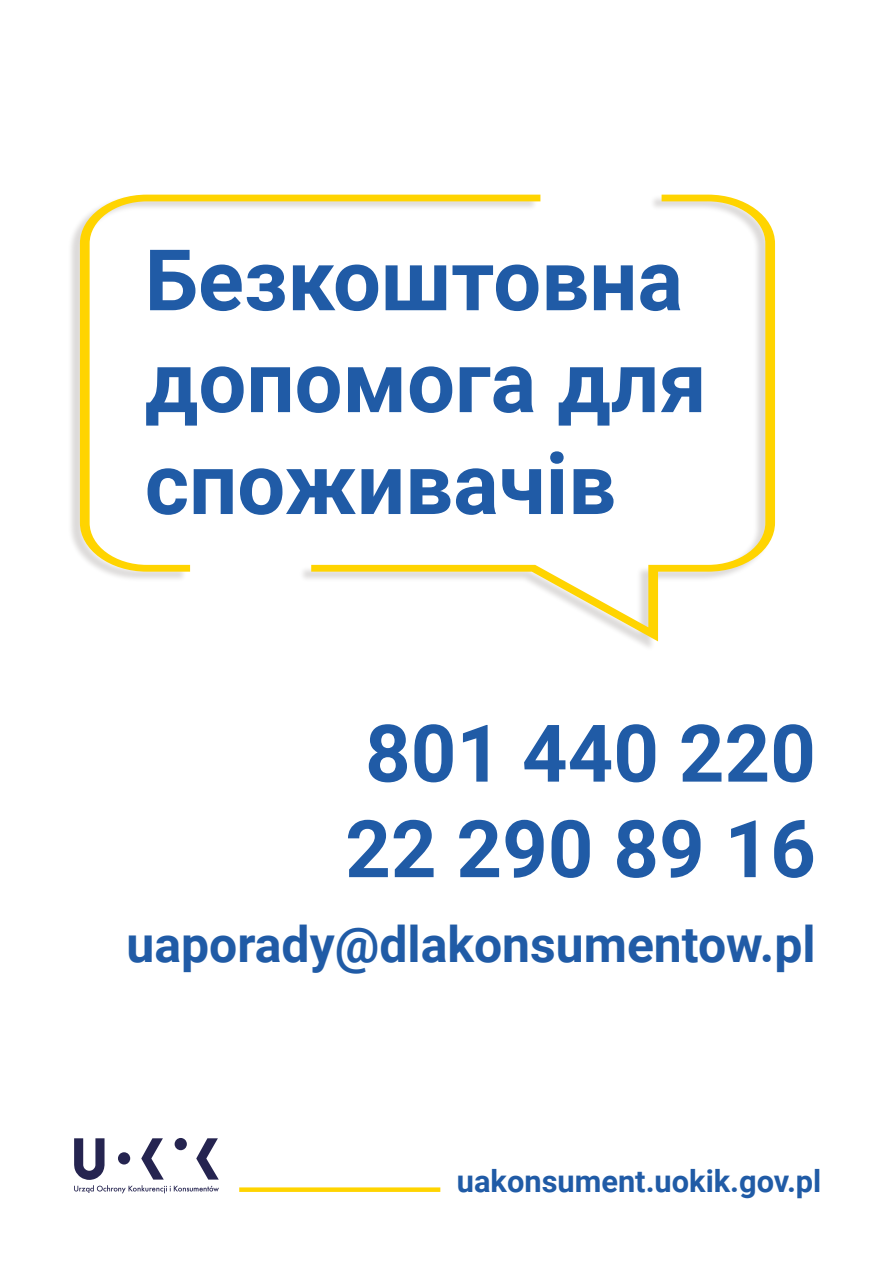
<style>
.page{position:relative;width:893px;height:1263px;background:#fff}
.page>*{position:absolute;margin:0;border:0;box-sizing:border-box;transform-origin:0 0}
.t1{font:700 79.65px/95.6px "Roboto";color:#205ba6}
.t2{font:700 49.95px "Roboto";color:#205ba6}
.t3{font:700 30.75px "Roboto";color:#205ba6}
</style>
<div class="page">
<svg style="left:74px;top:1138px;width:145px;height:55px"></svg>
<img style="left:71px;top:194px;width:705px;height:453px">
<svg style="left:80px;top:195px;width:231px;height:377px"></svg>
<svg style="left:311px;top:195px;width:464px;height:446px"></svg>
<svg style="left:150px;top:250px;width:45px;height:60px"></svg>
<svg style="left:201px;top:265px;width:84px;height:46px"></svg>
<svg style="left:293px;top:265px;width:85px;height:46px"></svg>
<svg style="left:386px;top:265px;width:60px;height:45px"></svg>
<svg style="left:452px;top:265px;width:86px;height:46px"></svg>
<svg style="left:547px;top:265px;width:40px;height:45px"></svg>
<svg style="left:594px;top:265px;width:39px;height:45px"></svg>
<svg style="left:640px;top:265px;width:40px;height:46px"></svg>
<svg style="left:146px;top:366px;width:98px;height:60px"></svg>
<svg style="left:251px;top:367px;width:39px;height:45px"></svg>
<svg style="left:297px;top:366px;width:43px;height:47px"></svg>
<svg style="left:348px;top:367px;width:53px;height:45px"></svg>
<svg style="left:410px;top:366px;width:42px;height:47px"></svg>
<svg style="left:460px;top:366px;width:73px;height:47px"></svg>
<svg style="left:559px;top:367px;width:95px;height:59px"></svg>
<svg style="left:661px;top:367px;width:40px;height:45px"></svg>
<svg style="left:148px;top:468px;width:39px;height:47px"></svg>
<svg style="left:194px;top:469px;width:39px;height:45px"></svg>
<svg style="left:240px;top:468px;width:160px;height:47px"></svg>
<svg style="left:410px;top:469px;width:40px;height:45px"></svg>
<svg style="left:456px;top:468px;width:40px;height:47px"></svg>
<svg style="left:502px;top:469px;width:39px;height:45px"></svg>
<svg style="left:550px;top:451px;width:14px;height:63px"></svg>
<svg style="left:574px;top:469px;width:39px;height:45px"></svg>
<div style="left:239px;top:1187px;width:201px;height:5px;background:#ffd400"></div>
<h1 class="t1" style="left:345px;top:702px;width:472px">801 440 220<br>22 290 89 16</h1>
<p class="t2" style="left:126px;top:909px;width:691px">uaporady@dlakonsumentow.pl</p>
<p class="t3" style="left:457px;top:1159px;width:366px">uakonsument.uokik.gov.pl</p>
</div>
